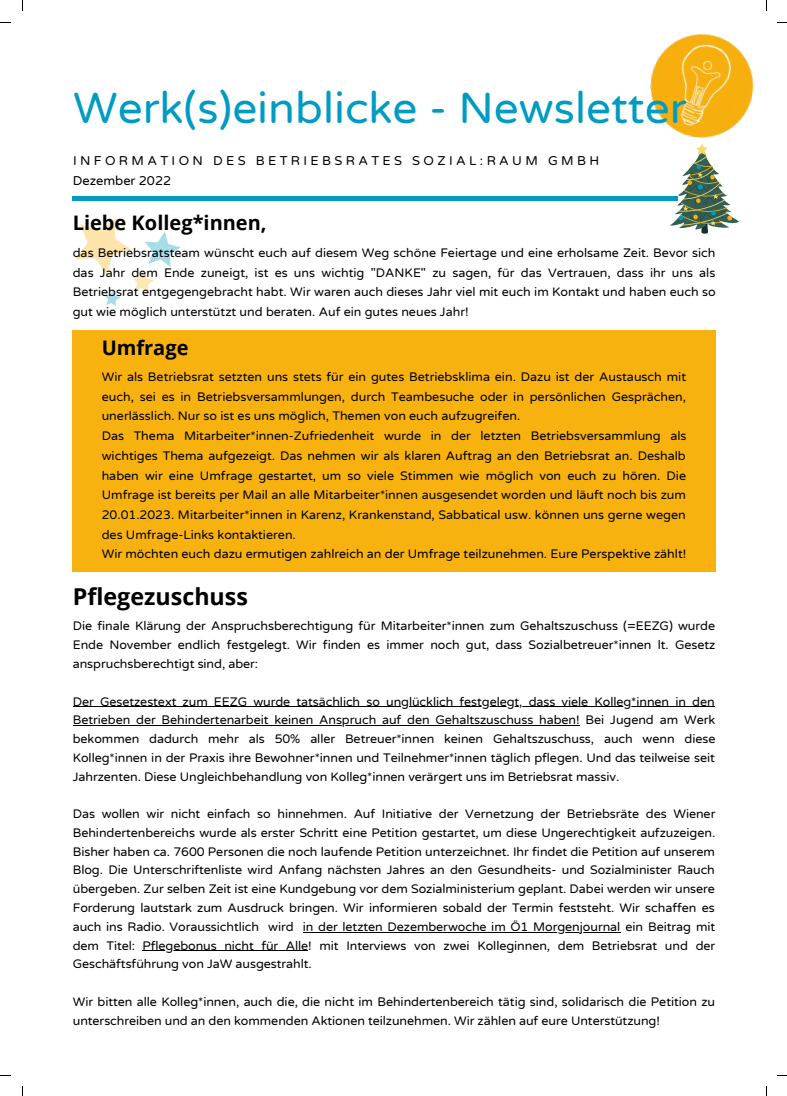
<style>
.page{position:relative;width:787px;height:1096px;background:#fff}
.page>*{position:absolute;margin:0;border:0;box-sizing:border-box;transform-origin:0 0}
.t1{font:44.12px "Varela Round";color:#009bc2}
.t2{font:700 23.25px "Open Sans";color:#000}
.t3{font:700 20px "Open Sans";color:#000}
.t4{font:12.88px "Varela Round";letter-spacing:.26em;color:#000}
.t5{font:12.88px "Varela Round";color:#000}
.t6{font:12.5px/18.8px "Varela Round";color:#000;text-align:justify}
</style>
<div class="page">
<img style="left:650px;top:33px;width:104px;height:105px">
<div style="left:72px;top:196px;width:605px;height:5px;background:#009bc2"></div>
<svg style="left:670px;top:144px;width:69px;height:90px"></svg>
<svg style="left:75px;top:218px;width:106px;height:88px"></svg>
<div style="left:72px;top:330px;width:644px;height:242px;background:#f8b210"></div>
<hr style="left:73px;top:706px;width:641px;height:1px;background:#000">
<hr style="left:73px;top:725px;width:507px;height:1px;background:#000">
<hr style="left:303px;top:931px;width:317px;height:1px;background:#000">
<hr style="left:142px;top:950px;width:166px;height:1px;background:#000">
<h1 class="t1" style="left:73px;top:83px;width:615px">Werk(s)einblicke - Newsletter</h1>
<p class="t4" style="left:73px;top:153px;width:527px">INFORMATION DES BETRIEBSRATES SOZIAL:RAUM GMBH</p>
<p class="t5" style="left:73px;top:173px;width:100px">Dezember 2022</p>
<h3 class="t3" style="left:73px;top:209px;width:195px">Liebe Kolleg*innen,</h3>
<p class="t6" style="left:73px;top:243px;width:644px;line-height:19.8px">das Betriebsratsteam wünscht euch auf diesem Weg schöne Feiertage und eine erholsame Zeit. Bevor sich das Jahr dem Ende zuneigt, ist es uns wichtig "DANKE" zu sagen, für das Vertrauen, dass ihr uns als Betriebsrat entgegengebracht habt. Wir waren auch dieses Jahr viel mit euch im Kontakt und haben euch so gut wie möglich unterstützt und beraten. Auf ein gutes neues Jahr!</p>
<h3 class="t3" style="left:102px;top:334px;width:88px">Umfrage</h3>
<p class="t6" style="left:102px;top:367px;width:586px;line-height:19.8px;text-align:left">Wir als Betriebsrat setzten uns stets für ein gutes Betriebsklima ein. Dazu ist der Austausch mit euch, sei es in Betriebsversammlungen, durch Teambesuche oder in persönlichen Gesprächen, unerlässlich. Nur so ist es uns möglich, Themen von euch aufzugreifen.<br>Das Thema Mitarbeiter*innen-Zufriedenheit wurde in der letzten Betriebsversammlung als wichtiges Thema aufgezeigt. Das nehmen wir als klaren Auftrag an den Betriebsrat an. Deshalb haben wir eine Umfrage gestartet, um so viele Stimmen wie möglich von euch zu hören. Die Umfrage ist bereits per Mail an alle Mitarbeiter*innen ausgesendet worden und läuft noch bis zum 20.01.2023. Mitarbeiter*innen in Karenz, Krankenstand, Sabbatical usw. können uns gerne wegen des Umfrage-Links kontaktieren.<br>Wir möchten euch dazu ermutigen zahlreich an der Umfrage teilzunehmen. Eure Perspektive zählt!</p>
<h2 class="t2" style="left:73px;top:579px;width:177px">Pflegezuschuss</h2>
<p class="t6" style="left:73px;top:617px;width:644px">Die finale Klärung der Anspruchsberechtigung für Mitarbeiter*innen zum Gehaltszuschuss (=EEZG) wurde Ende November endlich festgelegt. Wir finden es immer noch gut, dass Sozialbetreuer*innen lt. Gesetz anspruchsberechtigt sind, aber:</p>
<p class="t6" style="left:73px;top:692px;width:644px">Der Gesetzestext zum EEZG wurde tatsächlich so unglücklich festgelegt, dass viele Kolleg*innen in den Betrieben der Behindertenarbeit keinen Anspruch auf den Gehaltszuschuss haben! Bei Jugend am Werk bekommen dadurch mehr als 50% aller Betreuer*innen keinen Gehaltszuschuss, auch wenn diese Kolleg*innen in der Praxis ihre Bewohner*innen und Teilnehmer*innen täglich pflegen. Und das teilweise seit Jahrzenten. Diese Ungleichbehandlung von Kolleg*innen verärgert uns im Betriebsrat massiv.</p>
<p class="t6" style="left:73px;top:804px;width:644px">Das wollen wir nicht einfach so hinnehmen. Auf Initiative der Vernetzung der Betriebsräte des Wiener Behindertenbereichs wurde als erster Schritt eine Petition gestartet, um diese Ungerechtigkeit aufzuzeigen.<br>Bisher haben ca. 7600 Personen die noch laufende Petition unterzeichnet. Ihr findet die Petition auf unserem Blog. Die Unterschriftenliste wird Anfang nächsten Jahres an den Gesundheits- und Sozialminister Rauch übergeben. Zur selben Zeit ist eine Kundgebung vor dem Sozialministerium geplant. Dabei werden wir unsere Forderung lautstark zum Ausdruck bringen. Wir informieren sobald der Termin feststeht. Wir schaffen es auch ins Radio. Voraussichtlich wird in der letzten Dezemberwoche im Ö1 Morgenjournal ein Beitrag mit dem Titel: Pflegebonus nicht für Alle! mit Interviews von zwei Kolleginnen, dem Betriebsrat und der Geschäftsführung von JaW ausgestrahlt.</p>
<p class="t6" style="left:73px;top:992px;width:644px">Wir bitten alle Kolleg*innen, auch die, die nicht im Behindertenbereich tätig sind, solidarisch die Petition zu unterschreiben und an den kommenden Aktionen teilzunehmen. Wir zählen auf eure Unterstützung!</p>
</div>
